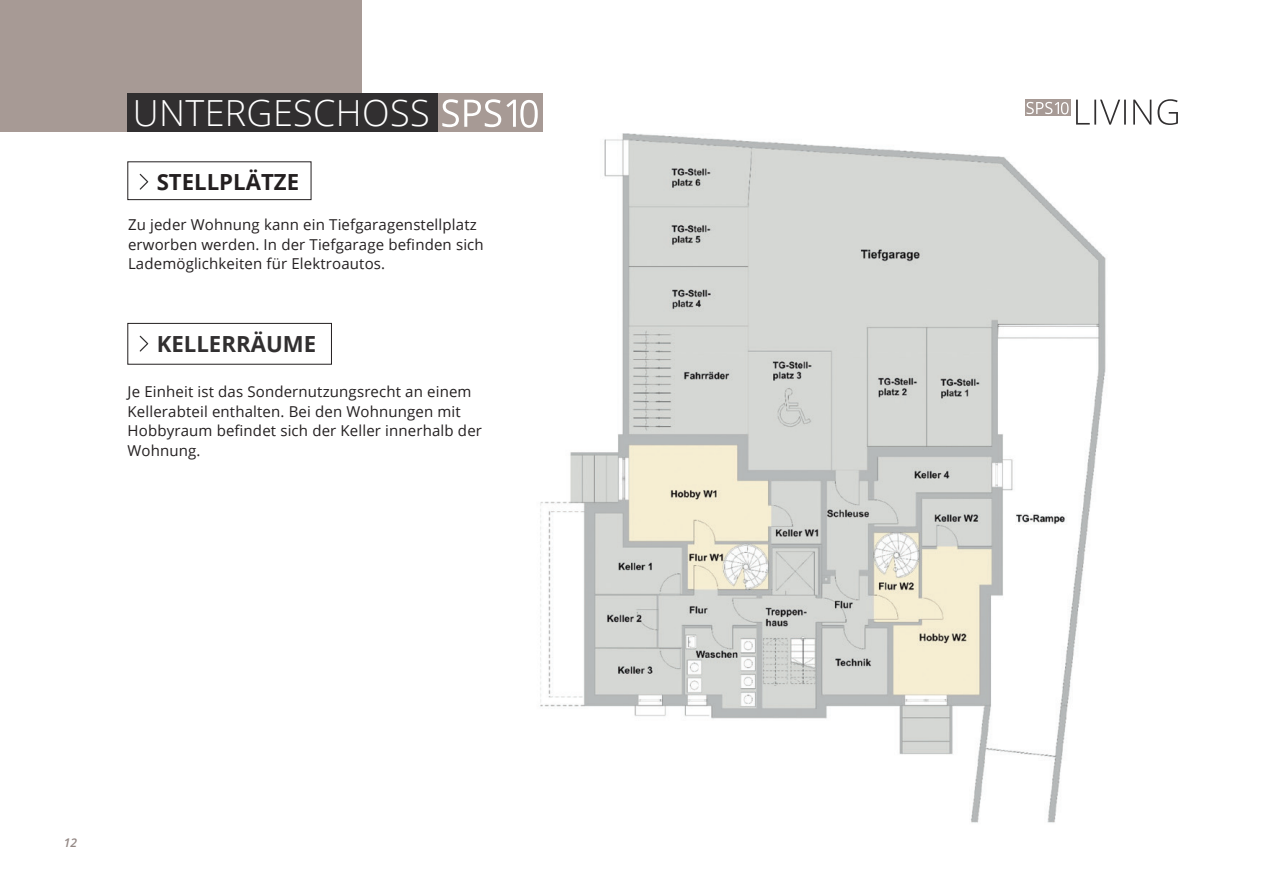
<style>
.page{position:relative;width:1263px;height:893px;background:#fff}
.page>*{position:absolute;margin:0;border:0;box-sizing:border-box;transform-origin:0 0}
.t1{font:300 36px "Open Sans";letter-spacing:.01em;color:#fff}
.t2{font:700 22.2px "Open Sans";color:#312f30}
.t3{font:700 22.2px "Open Sans";color:#231f20}
.t4{font:15px/19.5px "Open Sans";letter-spacing:.01em;color:#231f20}
.t5{font:italic 600 12px "Open Sans";color:#938784}
</style>
<div class="page">
<img style="left:526px;top:93px;width:580px;height:730px">
<div style="left:128px;top:323px;width:204px;height:41px;border:1px solid #231f20"></div>
<svg style="left:140px;top:336px;width:8px;height:16px"></svg>
<div style="left:0;top:0;width:361px;height:132px;background:#a79a95"></div>
<div style="left:128px;top:94px;width:310px;height:38px;background:#312f30"></div>
<div style="left:438px;top:94px;width:104px;height:38px;background:#a79a95"></div>
<svg style="left:442px;top:99px;width:96px;height:29px"></svg>
<div style="left:128px;top:162px;width:183px;height:38px;border:1px solid #231f20"></div>
<svg style="left:140px;top:174px;width:8px;height:16px"></svg>
<svg style="left:1076px;top:99px;width:102px;height:26px"></svg>
<div style="left:1024px;top:100px;width:46px;height:16px;background:#a79a95"></div>
<svg style="left:1026px;top:102px;width:42px;height:12px"></svg>
<h1 class="t1" style="left:133px;top:88px;width:298px">UNTERGESCHOSS</h1>
<h2 class="t3" style="left:157px;top:166px;width:144px">STELLPLÄTZE</h2>
<p class="t4" style="left:128px;top:215px;width:357px">Zu jeder Wohnung kann ein Tiefgaragenstellplatz erworben werden. In der Tiefgarage befinden sich<br>Lademöglichkeiten für Elektroautos.</p>
<h2 class="t2" style="left:157px;top:328px;width:161px">KELLERRÄUME</h2>
<p class="t4" style="left:128px;top:381px;width:356px">Je Einheit ist das Sondernutzungsrecht an einem Kellerabteil enthalten. Bei den Wohnungen mit Hobbyraum befindet sich der Keller innerhalb der Wohnung.</p>
<p class="t5" style="left:64px;top:834px;width:15px">12</p>
</div>
